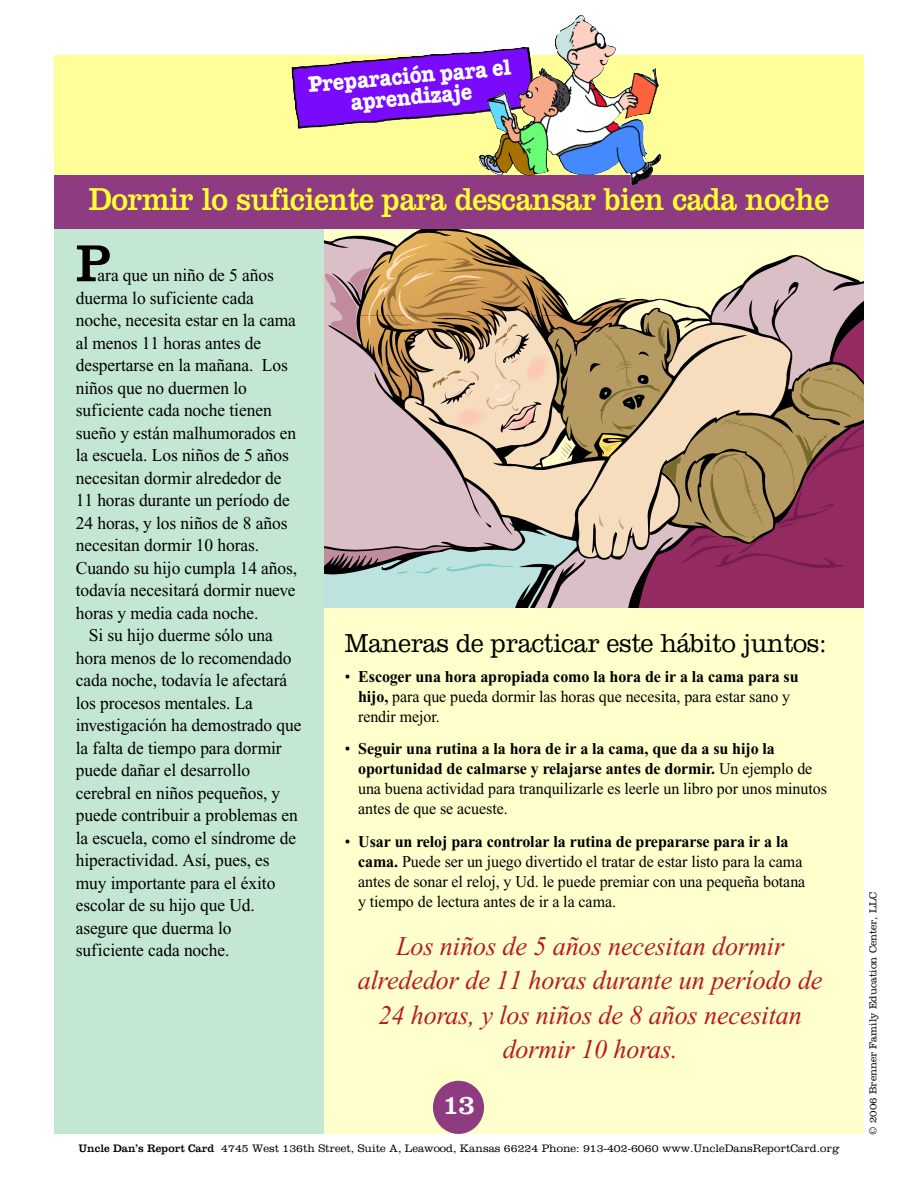
<style>
.page{position:relative;width:918px;height:1188px;background:#fff}
.page>*{position:absolute;margin:0;border:0;box-sizing:border-box;transform-origin:0 0}
.t1{font:54px "Clarendon";color:#000}
.t2{font:33px "Clarendon";letter-spacing:-.015em;color:#ff3;scale:.9 1}
.t3{font:27.75px "Clarendon";color:#fff}
.t4{font:italic 27px/34.5px "Times New Roman";letter-spacing:-.005em;color:#b71924;text-align:center}
.t5{font:300 27px "Clarendon";letter-spacing:-.01em;color:#000;scale:.93 1}
.t6{font:700 22.5px/21px "American Typewriter";color:#fff;text-align:center;scale:.9 1}
.t7{font:18px/22.5px "Times New Roman";letter-spacing:-.005em;color:#000}
.t8{font:16.5px/20px "Times New Roman";letter-spacing:-.005em;color:#000}
.t9{font:300 11.25px "Clarendon";color:#000}
.t10{font:300 10.5px "Clarendon";color:#000}
.s1{font-weight:700}
.s2{font-weight:400}
</style>
<div class="page">
<div style="left:54px;top:175px;width:810px;height:959px;background:#ffc"></div>
<svg style="left:324px;top:230px;width:540px;height:377px;background:#bea290"></svg>
<div style="left:54px;top:172px;width:270px;height:962px;background:#c4e7d3"></div>
<div style="left:54px;top:55px;width:810px;height:129px;background:#ff9"></div>
<div style="left:54px;top:176px;width:810px;height:54px;background:#8f3b81"></div>
<div style="left:433px;top:1081px;width:51px;height:53px;background:#8f3b81;border-radius:50%"></div>
<img style="left:291px;top:48px;width:217px;height:81px">
<img style="left:508px;top:14px;width:153px;height:171px">
<p class="t6" style="left:308px;top:76px;width:227px;rotate:-5deg">Preparación para el aprendizaje</p>
<h2 class="t2" style="left:89px;top:188px;width:824px">Dormir lo suficiente para descansar bien cada noche</h2>
<h1 class="t1" style="left:76px;top:245px;width:36px">P</h1>
<p class="t7" style="left:76px;top:266px;width:223px;text-indent:22px">ara que un niño de 5 años duerma lo suficiente cada noche, necesita estar en la cama al menos 11 horas antes de despertarse en la mañana. Los niños que no duermen lo suficiente cada noche tienen sueño y están malhumorados en la escuela. Los niños de 5 años necesitan dormir alrededor de<br>11 horas durante un período de<br>24 horas, y los niños de 8 años necesitan dormir 10 horas.<br>Cuando su hijo cumpla 14 años, todavía necesitará dormir nueve horas y media cada noche.</p>
<p class="t7" style="left:76px;top:626px;width:227px;text-indent:13px">Si su hijo duerme sólo una hora menos de lo recomendado cada noche, todavía le afectará los procesos mentales. La investigación ha demostrado que la falta de tiempo para dormir puede dañar el desarrollo cerebral en niños pequeños, y puede contribuir a problemas en la escuela, como el síndrome de hiperactividad. Así, pues, es muy importante para el éxito escolar de su hijo que Ud. asegure que duerma lo suficiente cada noche.</p>
<h3 class="t5" style="left:345px;top:634px;width:520px">Maneras de practicar este hábito juntos:</h3>
<p class="t8" style="left:358px;top:668px;width:442px;text-indent:-13px">• <span class="s1">Escoger una hora apropiada como la hora de ir a la cama para su hijo,</span> para que pueda dormir las horas que necesita, para estar sano y rendir mejor.</p>
<p class="t8" style="left:358px;top:740px;width:470px;text-indent:-13px">• <span class="s1">Seguir una rutina a la hora de ir a la cama, que da a su hijo la oportunidad de calmarse y relajarse antes de dormir.</span> Un ejemplo de una buena actividad para tranquilizarle es leerle un libro por unos minutos antes de que se acueste.</p>
<p class="t8" style="left:358px;top:833px;width:449px;text-indent:-13px">• <span class="s1">Usar un reloj para controlar la rutina de prepararse para ir a la cama.</span> Puede ser un juego divertido el tratar de estar listo para la cama antes de sonar el reloj, y Ud. le puede premiar con una pequeña botana y tiempo de lectura antes de ir a la cama.</p>
<h3 class="t4" style="left:358px;top:931px;width:466px">Los niños de 5 años necesitan dormir alrededor de 11 horas durante un período de 24 horas, y los niños de 8 años necesitan dormir 10 horas.</h3>
<h3 class="t3" style="left:443px;top:1095px;width:34px">13</h3>
<p class="t9" style="left:78px;top:1145px;width:763px"><span class="s2">Uncle Dan’s Report Card</span> 4745 West 136th Street, Suite A, Leawood, Kansas 66224 Phone: 913-402-6060 www.UncleDansReportCard.org</p>
<p class="t10" style="left:870px;top:1135px;width:244px;rotate:-90deg">© 2006 Brenner Family Education Center, LLC</p>
</div>
